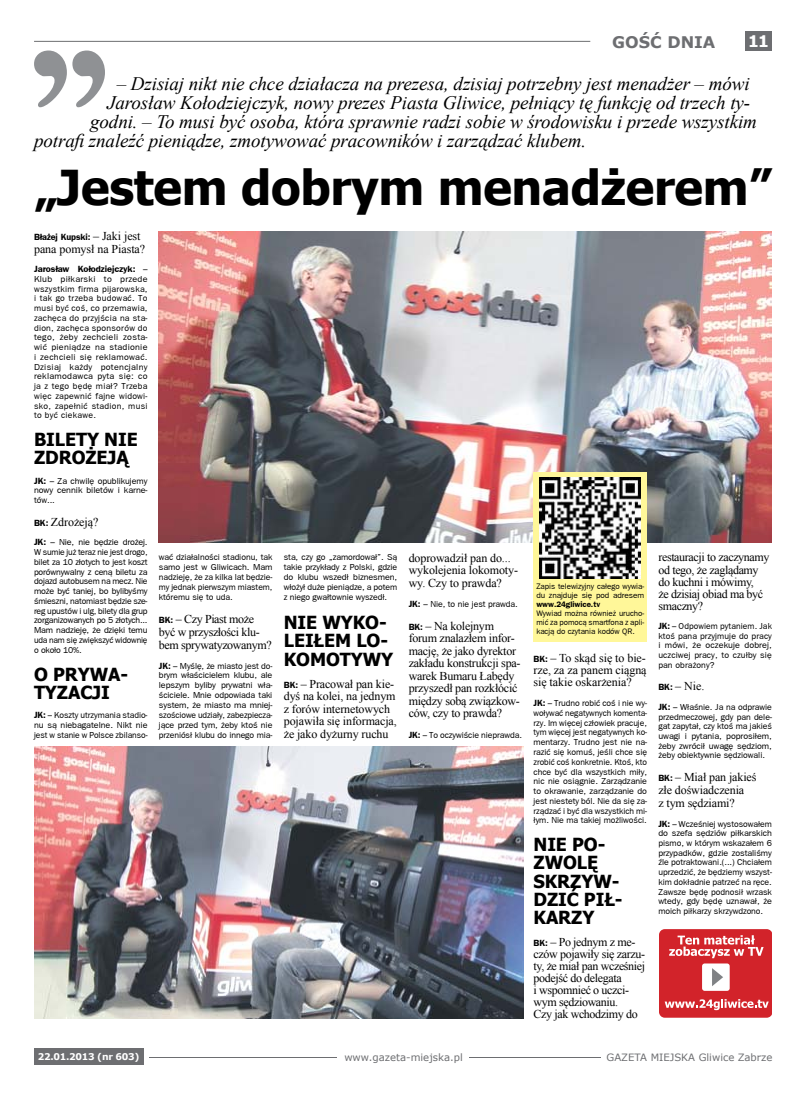
<style>
.page{position:relative;width:806px;height:1095px;background:#fff}
.page>*{position:absolute;margin:0;border:0;box-sizing:border-box;transform-origin:0 0}
.t1{font:700 48px "Tahoma";letter-spacing:-.005em;color:#000}
.t2{font:italic 19px "Times New Roman";letter-spacing:-.005em;color:#000}
.t3{font:700 18px/18.1px "Tahoma";letter-spacing:-.005em;color:#000}
.t4{font:700 16px "Verdana";color:#6d6e71}
.t5{font:700 16px "Verdana";color:#fff}
.t6{font:12px/12.5px "Times New Roman";letter-spacing:-.02em;color:#000}
.t7{font:10.1px "Verdana";color:#6d6e71}
.t8{font:700 9.3px "Verdana";letter-spacing:-.03em;color:#fff}
.t9{font:700 9px "Frankfurt Gothic";letter-spacing:-.005em;color:#000}
.t10{font:8.7px/9.7px "Frankfurt Gothic";letter-spacing:-.005em;color:#000;text-align:justify}
.t11{font:8px/9px "Frankfurt Gothic";letter-spacing:-.005em;color:#000}
.t12{font:700 8px "Frankfurt Gothic";letter-spacing:-.005em;color:#000}
.s1{font-family:"Times New Roman";font-weight:400;font-size:12px}
.s2{font-weight:400;font-size:8.7px}
.s3{font-weight:700;font-size:9px}
.s4{font-family:"Frankfurt Gothic";font-weight:700;font-size:9px}
</style>
<div class="page">
<hr style="left:34px;top:41px;width:556px;height:1px;background:#6d6e71">
<hr style="left:469px;top:1056px;width:131px;height:1px;background:#6d6e71">
<hr style="left:149px;top:1056px;width:187px;height:1px;background:#6d6e71">
<div style="left:34px;top:1047px;width:109px;height:17px;background:#6d6e71"></div>
<div style="left:744px;top:31px;width:27px;height:19px;background:#6d6e71"></div>
<svg style="left:34px;top:50px;width:71px;height:57px"></svg>
<img style="left:159px;top:231px;width:612px;height:311px">
<img style="left:34px;top:746px;width:488px;height:271px">
<div style="left:658px;top:928px;width:113px;height:89px;background:#d2232a;border-radius:6px"></div>
<div style="left:701px;top:963px;width:28px;height:27px;background:#fff;border-radius:3px"></div>
<svg style="left:712px;top:968px;width:10px;height:18px"></svg>
<svg style="left:669px;top:935px;width:94px;height:22px"></svg>
<svg style="left:664px;top:999px;width:104px;height:10px"></svg>
<div style="left:533px;top:472px;width:113px;height:169px;background:#fff799"></div>
<img style="left:539px;top:478px;width:101px;height:100px">
<h3 class="t4" style="left:612px;top:32px;width:104px">GOŚĆ DNIA</h3>
<h3 class="t5" style="left:747px;top:31px;width:23px">11</h3>
<h2 class="t2" style="left:117px;top:70px;width:634px">– Dzisiaj nikt nie chce działacza na prezesa, dzisiaj potrzebny jest menadżer – mówi</h2>
<h2 class="t2" style="left:107px;top:89px;width:644px">Jarosław Kołodziejczyk, nowy prezes Piasta Gliwice, pełniący tę funkcję od trzech ty-</h2>
<h2 class="t2" style="left:90px;top:109px;width:668px">godni. – To musi być osoba, która sprawnie radzi sobie w środowisku i przede wszystkim</h2>
<h2 class="t2" style="left:34px;top:128px;width:553px">potrafi znaleźć pieniądze, zmotywować pracowników i zarządzać klubem.</h2>
<h1 class="t1" style="left:34px;top:154px;width:739px">„Jestem dobrym menadżerem”</h1>
<p class="t9" style="left:34px;top:231px;width:108px">Błażej Kupski: <span class="s1">– Jaki jest</span></p>
<h3 class="t6" style="left:34px;top:242px;width:113px">pana pomysł na Piasta?</h3>
<p class="t9" style="left:34px;top:264px;width:115px">Jarosław Kołodziejczyk: <span class="s2">–</span></p>
<p class="t10" style="left:34px;top:274px;width:115px">Klub piłkarski to przede wszystkim firma pijarowska, i tak go trzeba budować. To musi być coś, co przemawia, zachęca do przyjścia na sta&shy;dion, zachęca sponsorów do tego, żeby zechcieli zosta&shy;wić pieniądze na stadionie i zechcieli się reklamować.<br>Dzisiaj każdy potencjalny reklamodawca pyta się: co ja z tego będę miał? Trzeba więc zapewnić fajne widowi&shy;sko, zapełnić stadion, musi to być ciekawe.</p>
<h3 class="t3" style="left:34px;top:429px;width:105px">BILETY NIE<br>ZDROŻEJĄ</h3>
<p class="t10" style="left:34px;top:475px;width:115px"><span class="s3">JK:</span> – Za chwilę opublikujemy nowy cennik biletów i karne&shy;tów...</p>
<h3 class="t6" style="left:34px;top:515px;width:66px"><span class="s4">BK:</span> Zdrożeją?</h3>
<p class="t10" style="left:34px;top:537px;width:115px"><span class="s3">JK:</span> – Nie, nie będzie drożej.<br>W sumie już teraz nie jest drogo, bilet za 10 złotych to jest koszt porównywalny z ceną biletu za dojazd autobusem na mecz. Nie może być taniej, bo bylibyśmy śmieszni, natomiast będzie sze&shy;reg upustów i ulg, bilety dla grup zorganizowanych po 5 złotych...<br>Mam nadzieję, że dzięki temu uda nam się zwiększyć widownię o około 10%.</p>
<h3 class="t3" style="left:34px;top:663px;width:96px">O PRYWA-<br>TYZACJI</h3>
<p class="t10" style="left:34px;top:710px;width:115px"><span class="s3">JK:</span> – Koszty utrzymania stadio&shy;nu są niebagatelne. Nikt nie jest w stanie w Polsce zbilanso-</p>
<p class="t10" style="left:159px;top:552px;width:115px">wać działalności stadionu, tak samo jest w Gliwicach. Mam nadzieję, że za kilka lat będzie&shy;my jednak pierwszym miastem, któremu się to uda.</p>
<h3 class="t6" style="left:159px;top:611px;width:114px;line-height:13.1px"><span class="s4">BK:</span> – Czy Piast może być w przyszłości klu&shy;bem sprywatyzowanym?</h3>
<p class="t10" style="left:159px;top:660px;width:115px"><span class="s3">JK:</span> – Myślę, że miasto jest do&shy;brym właścicielem klubu, ale lepszym byliby prywatni wła&shy;ściciele. Mnie odpowiada taki system, że miasto ma mniej&shy;szościowe udziały, zabezpiecza&shy;jące przed tym, żeby ktoś nie przeniósł klubu do innego mia-</p>
<p class="t10" style="left:283px;top:552px;width:115px;line-height:10.1px">sta, czy go „zamordował”. Są takie przykłady z Polski, gdzie do klubu wszedł biznesmen, włożył duże pieniądze, a potem z niego gwałtownie wyszedł.</p>
<h3 class="t3" style="left:283px;top:612px;width:111px;line-height:18.4px">NIE WYKO-<br>LEIŁEM LO-<br>KOMOTYWY</h3>
<h3 class="t6" style="left:283px;top:677px;width:114px"><span class="s4">BK:</span> – Pracował pan kie&shy;dyś na kolei, na jednym z forów internetowych pojawiła się informacja, że jako dyżurny ruchu</h3>
<h3 class="t6" style="left:408px;top:551px;width:111px">doprowadził pan do... wykolejenia lokomoty&shy;wy. Czy to prawda?</h3>
<p class="t10" style="left:408px;top:599px;width:111px"><span class="s3">JK:</span> – Nie, to nie jest prawda.</p>
<h3 class="t6" style="left:408px;top:619px;width:113px"><span class="s4">BK:</span> – Na kolejnym forum znalazłem infor&shy;mację, że jako dyrektor zakładu konstrukcji spa&shy;warek Bumaru Łabędy przyszedł pan rozkłócić między sobą związkow&shy;ców, czy to prawda?</h3>
<p class="t10" style="left:408px;top:729px;width:115px"><span class="s3">JK:</span> – To oczywiście nieprawda.</p>
<p class="t11" style="left:536px;top:581px;width:109px">Zapis telewizyjny całego wywia&shy;du znajduje się pod adresem</p>
<p class="t12" style="left:536px;top:599px;width:65px">www.24gliwice.tv</p>
<p class="t11" style="left:536px;top:608px;width:109px;text-align:justify">Wywiad można również urucho&shy;mić za pomocą smartfona z apli&shy;kacją do czytania kodów QR.</p>
<h3 class="t6" style="left:533px;top:651px;width:114px;line-height:12.1px;text-align:justify"><span class="s4">BK:</span> – To skąd się to bie&shy;rze, za za panem ciągną się takie oskarżenia?</h3>
<p class="t10" style="left:533px;top:698px;width:115px"><span class="s3">JK:</span> – Trudno robić coś i nie wy&shy;woływać negatywnych komenta&shy;rzy. Im więcej człowiek pracuje, tym więcej jest negatywnych ko&shy;mentarzy. Trudno jest nie na&shy;razić się komuś, jeśli chce się zrobić coś konkretnie. Ktoś, kto chce być dla wszystkich miły, nic nie osiągnie. Zarządzanie to okrawanie, zarządzanie do jest niestety ból. Nie da się za&shy;rządzać i być dla wszystkich mi&shy;łym. Nie ma takiej możliwości.</p>
<h3 class="t3" style="left:533px;top:834px;width:90px">NIE PO-<br>ZWOLĘ<br>SKRZYW-<br>DZIĆ PIŁ-<br>KARZY</h3>
<h3 class="t6" style="left:533px;top:935px;width:113px;line-height:12.1px"><span class="s4">BK:</span> – Po jednym z me&shy;czów pojawiły się zarzu&shy;ty, że miał pan wcześniej podejść do delegata<br>i wspomnieć o uczci&shy;wym sędziowaniu.<br>Czy jak wchodzimy do</h3>
<h3 class="t6" style="left:658px;top:551px;width:113px;line-height:12px">restauracji to zaczynamy od tego, że zaglądamy do kuchni i mówimy,<br>że dzisiaj obiad ma być smaczny?</h3>
<p class="t10" style="left:658px;top:621px;width:115px"><span class="s3">JK:</span> – Odpowiem pytaniem. Jak ktoś pana przyjmuje do pracy i mówi, że oczekuje dobrej, uczciwej pracy, to czułby się pan obrażony?</p>
<h3 class="t6" style="left:658px;top:680px;width:47px"><span class="s4">BK:</span> – Nie.</h3>
<p class="t10" style="left:658px;top:701px;width:115px"><span class="s3">JK:</span> – Właśnie. Ja na odprawie przedmeczowej, gdy pan dele&shy;gat zapytał, czy ktoś ma jakieś uwagi i pytania, poprosiłem, żeby zwrócił uwagę sędziom, żeby obiektywnie sędziowali.</p>
<h3 class="t6" style="left:658px;top:770px;width:99px;line-height:13px"><span class="s4">BK:</span> – Miał pan jakieś złe doświadczenia<br>z tym sędziami?</h3>
<p class="t10" style="left:658px;top:818px;width:115px"><span class="s3">JK:</span> – Wcześniej wystosowałem do szefa sędziów piłkarskich pismo, w którym wskazałem 6 przypadków, gdzie zostaliśmy źle potraktowani.(...) Chciałem uprzedzić, że będziemy wszyst&shy;kim dokładnie patrzeć na ręce.<br>Zawsze będę podnosił wrzask wtedy, gdy będę uznawał, że moich piłkarzy skrzywdzono.</p>
<p class="t8" style="left:38px;top:1050px;width:103px">22.01.2013 (nr 603)</p>
<p class="t7" style="left:344px;top:1050px;width:120px">www.gazeta-miejska.pl</p>
<p class="t7" style="left:606px;top:1050px;width:167px">GAZETA MIEJSKA Gliwice Zabrze</p>
</div>
